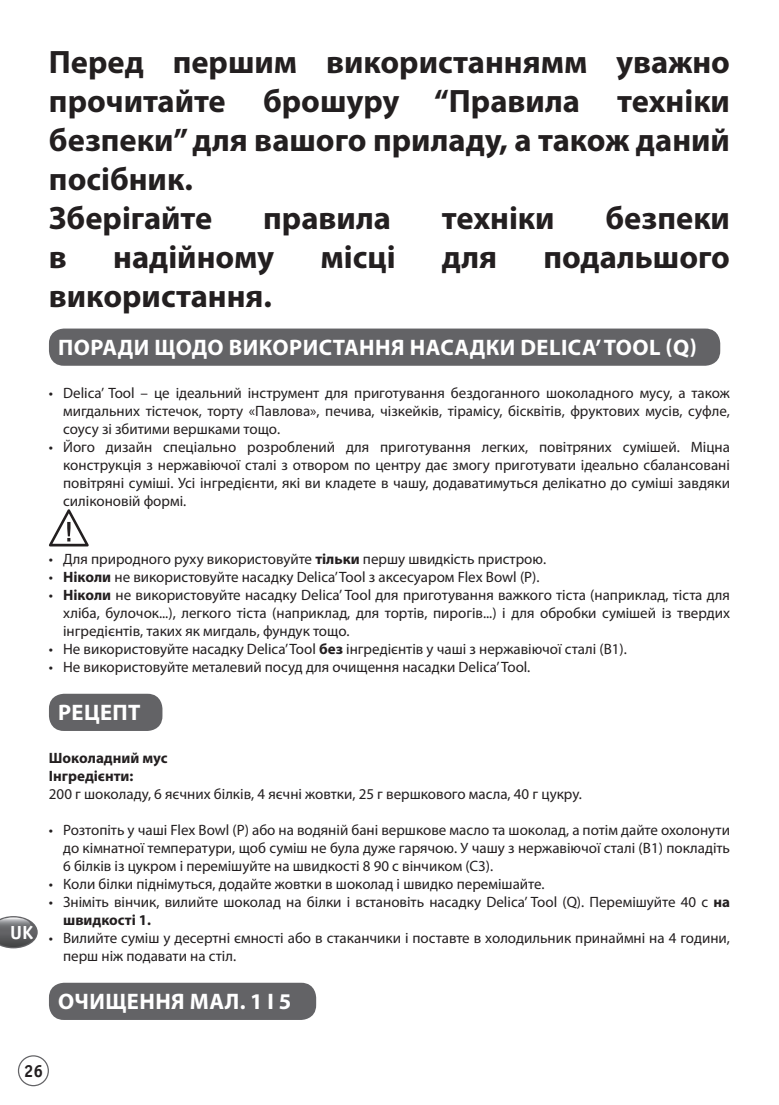
<style>
.page{position:relative;width:779px;height:1105px;background:#fff}
.page>*{position:absolute;margin:0;border:0;box-sizing:border-box;transform-origin:0 0}
.t1{font:700 32.5px/39px "Myriad Pro";color:#231f20}
.t2{font:700 22.5px "Myriad Pro";letter-spacing:.02em;color:#fff}
.t3{font:700 19px "Officina Sans";color:#fff}
.t4{font:700 17.5px "Officina Sans";color:#231f20}
.t5{font:15px/18px "Myriad Pro";color:#231f20;text-align:justify}
.t6{font:700 15px/18px "Myriad Pro";color:#231f20}
.s1{font-weight:700}
</style>
<div class="page">
<div style="left:18px;top:1055px;width:31px;height:31px;border:1px solid #636366;border-radius:50%"></div>
<svg style="left:0;top:916px;width:38px;height:32px"></svg>
<div style="left:49px;top:329px;width:670px;height:37px;background:#636366;border-radius:15px"></div>
<div style="left:49px;top:694px;width:113px;height:37px;background:#636366;border-radius:15px"></div>
<div style="left:49px;top:983px;width:267px;height:37px;background:#636366;border-radius:15px"></div>
<svg style="left:49px;top:509px;width:40px;height:37px"></svg>
<h1 class="t1" style="left:49px;top:42px;width:682px">Перед першим використаннямм уважно прочитайте брошуру “Правила техніки безпеки” для вашого приладу, а також даний посібник.<br>Зберігайте</h1>
<h1 class="t1" style="left:263px;top:198px;width:129px">правила</h1>
<h1 class="t1" style="left:441px;top:198px;width:114px">техніки</h1>
<h1 class="t1" style="left:605px;top:198px;width:126px">безпеки</h1>
<h1 class="t1" style="left:49px;top:237px;width:19px">в</h1>
<h1 class="t1" style="left:113px;top:237px;width:162px">надійному</h1>
<h1 class="t1" style="left:320px;top:237px;width:76px">місці</h1>
<h1 class="t1" style="left:441px;top:237px;width:57px">для</h1>
<h1 class="t1" style="left:543px;top:237px;width:188px">подальшого</h1>
<h1 class="t1" style="left:49px;top:276px;width:224px">використання.</h1>
<h2 class="t2" style="left:58px;top:332px;width:640px">ПОРАДИ ЩОДО ВИКОРИСТАННЯ НАСАДКИ DELICA’ TOOL (Q)</h2>
<p class="t5" style="left:63px;top:384px;width:668px;text-indent:-14px">• Delica’ Tool – це ідеальний інструмент для приготування бездоганного шоколадного мусу, а також мигдальних тістечок, торту «Павлова», печива, чізкейків, тірамісу, бісквітів, фруктових мусів, суфле, соусу зі збитими вершками тощо.</p>
<p class="t5" style="left:63px;top:438px;width:668px;text-indent:-14px">• Його дизайн спеціально розроблений для приготування легких, повітряних сумішей. Міцна конструкція з нержавіючої сталі з отвором по центру дає змогу приготувати ідеально сбалансовані повітряні суміші. Усі інгредієнти, які ви кладете в чашу, додаватимуться делікатно до суміші завдяки силіконовій формі.</p>
<p class="t5" style="left:49px;top:550px;width:498px">• Для природного руху використовуйте <span class="s1">тільки</span> першу швидкість пристрою.</p>
<p class="t5" style="left:49px;top:568px;width:492px">• <span class="s1">Ніколи</span> не використовуйте насадку Delica’ Tool з аксесуаром Flex Bowl (P).</p>
<p class="t5" style="left:63px;top:586px;width:668px;text-indent:-14px">• <span class="s1">Ніколи</span> не використовуйте насадку Delica’ Tool для приготування важкого тіста (наприклад, тіста для хліба, булочок...), легкого тіста (наприклад, для тортів, пирогів...) і для обробки сумішей із твердих інгредієнтів, таких як мигдаль, фундук тощо.</p>
<p class="t5" style="left:49px;top:640px;width:579px">• Не використовуйте насадку Delica’ Tool <span class="s1">без</span> інгредієнтів у чаші з нержавіючої сталі (B1).</p>
<p class="t5" style="left:49px;top:658px;width:482px">• Не використовуйте металевий посуд для очищення насадки Delica’ Tool.</p>
<p class="t3" style="left:10px;top:920px;width:24px">UK</p>
<h2 class="t2" style="left:58px;top:698px;width:84px">РЕЦЕПТ</h2>
<p class="t6" style="left:49px;top:749px;width:120px">Шоколадний мус<br>Інгредієнти:</p>
<p class="t5" style="left:49px;top:785px;width:534px">200 г шоколаду, 6 яєчних білків, 4 яєчні жовтки, 25 г вершкового масла, 40 г цукру.</p>
<p class="t5" style="left:63px;top:821px;width:668px;text-indent:-14px">• Розтопіть у чаші Flex Bowl (P) або на водяній бані вершкове масло та шоколад, а потім дайте охолонути до кімнатної температури, щоб суміш не була дуже гарячою. У чашу з нержавіючої сталі (B1) покладіть 6 білків із цукром і перемішуйте на швидкості 8 90 с вінчиком (C3).</p>
<p class="t5" style="left:49px;top:875px;width:497px">• Коли білки піднімуться, додайте жовтки в шоколад і швидко перемішайте.</p>
<p class="t5" style="left:63px;top:893px;width:668px;text-indent:-14px">• Зніміть вінчик, вилийте шоколад на білки і встановіть насадку Delica’ Tool (Q). Перемішуйте 40 с <span class="s1">на швидкості 1.</span></p>
<p class="t5" style="left:63px;top:929px;width:668px;text-indent:-14px">• Вилийте суміш у десертні ємності або в стаканчики і поставте в холодильник принаймні на 4 години, перш ніж подавати на стіл.</p>
<h2 class="t2" style="left:58px;top:987px;width:234px">ОЧИЩЕННЯ МАЛ. 1 І 5</h2>
<p class="t4" style="left:24px;top:1060px;width:21px">26</p>
</div>
